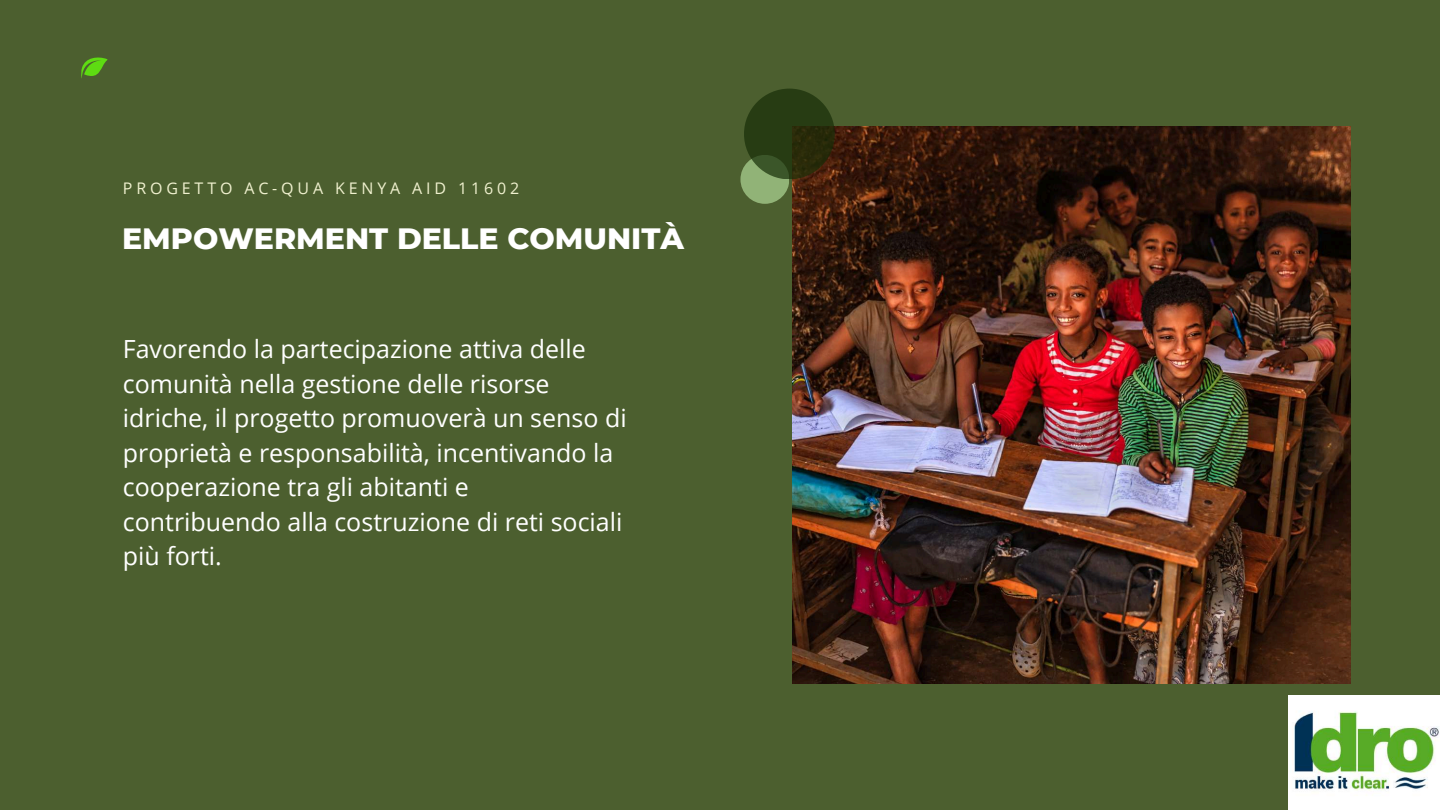
<style>
.page{position:relative;width:1440px;height:810px;background:#4c5f2f}
.page>*{position:absolute;margin:0;border:0;box-sizing:border-box;transform-origin:0 0}
.t1{font:800 30px "Montserrat";color:#fff}
.t2{font:25px/34.5px "Open Sans";color:#fff}
.t3{font:16px "Open Sans";letter-spacing:.24em;color:#f0f1cf}
</style>
<div class="page">
<svg style="left:81px;top:57px;width:26px;height:21px"></svg>
<div style="left:740px;top:155px;width:49px;height:49px;background:#91b377;border-radius:50%"></div>
<img style="left:793px;top:126px;width:557px;height:558px">
<svg style="left:744px;top:89px;width:91px;height:90px;fill:#273c13"></svg>
<img style="left:1289px;top:696px;width:151px;height:114px">
<p class="t3" style="left:123px;top:177px;width:398px">PROGETTO AC-QUA KENYA AID 11602</p>
<p class="t1" style="left:122px;top:220px;width:564px">EMPOWERMENT DELLE COMUNITÀ</p>
<p class="t2" style="left:123px;top:331px;width:505px">Favorendo la partecipazione attiva delle comunità nella gestione delle risorse idriche, il progetto promuoverà un senso di proprietà e responsabilità, incentivando la cooperazione tra gli abitanti e contribuendo alla costruzione di reti sociali più forti.</p>
</div>
